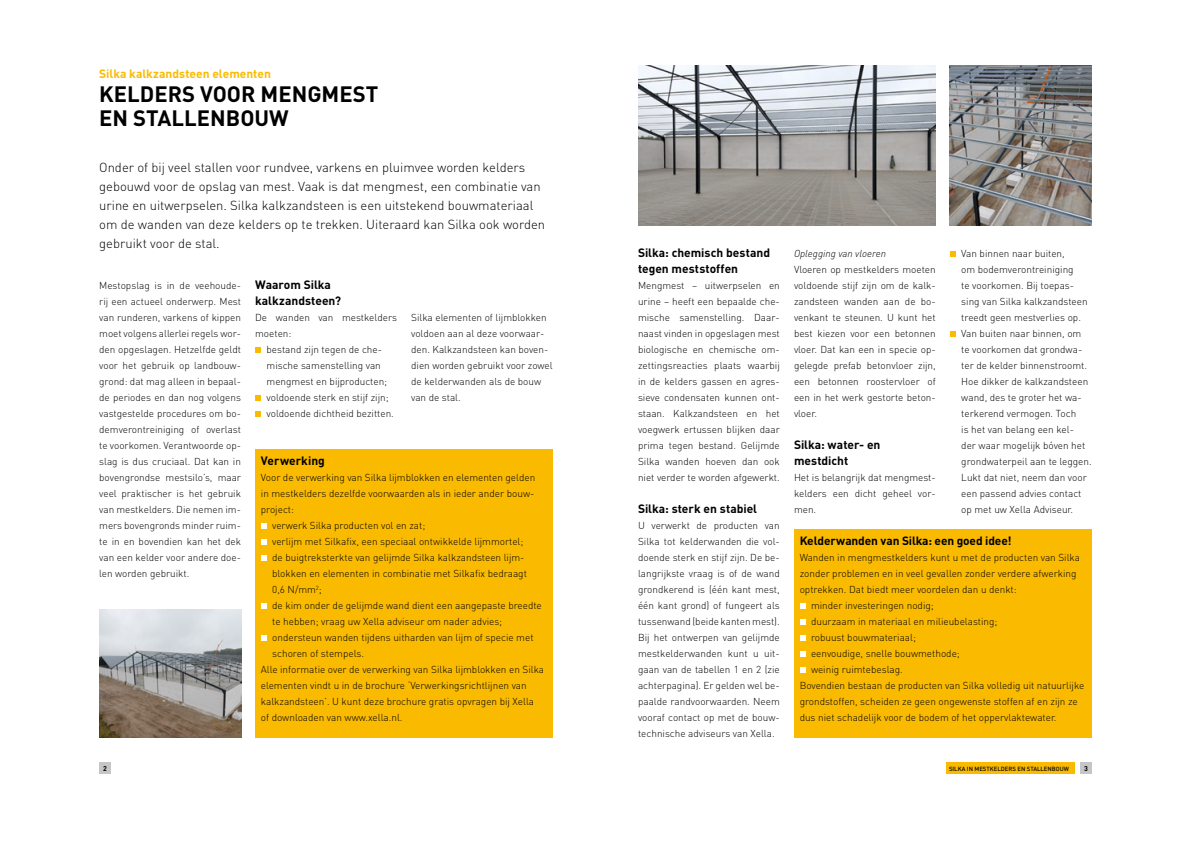
<style>
.page{position:relative;width:1191px;height:842px;background:#fff}
.page>*{position:absolute;margin:0;border:0;box-sizing:border-box;transform-origin:0 0}
.t1{font:700 22px/24px "DIN";color:#000}
.t2{font:300 13px/19px "DIN";color:#000}
.t3{font:700 12px/16px "DIN";color:#000}
.t4{font:700 12px "DIN";color:#faba00}
.t5{font:700 11.9px "DIN";color:#000}
.t6{font:300 10px/16px "DIN";color:#000;text-align:justify}
.t7{font:italic 300 10px "DIN";color:#000}
.t8{font:700 7px "DIN";color:#000}
.t9{font:500 6px "DIN";color:#000}
</style>
<div class="page">
<div style="left:1080px;top:763px;width:11px;height:11px;background:#c5c6c8"></div>
<div style="left:946px;top:763px;width:128px;height:11px;background:#faba00"></div>
<svg style="left:255px;top:347px;width:6px;height:6px"></svg>
<svg style="left:255px;top:395px;width:6px;height:6px"></svg>
<svg style="left:255px;top:411px;width:6px;height:6px"></svg>
<div style="left:255px;top:449px;width:298px;height:288px;background:#faba00"></div>
<svg style="left:261px;top:523px;width:5px;height:6px"></svg>
<svg style="left:261px;top:539px;width:5px;height:6px"></svg>
<svg style="left:261px;top:555px;width:5px;height:6px"></svg>
<svg style="left:261px;top:603px;width:5px;height:6px"></svg>
<svg style="left:261px;top:635px;width:5px;height:6px"></svg>
<svg style="left:950px;top:251px;width:5px;height:6px"></svg>
<svg style="left:950px;top:331px;width:5px;height:6px"></svg>
<img style="left:950px;top:65px;width:141px;height:160px">
<div style="left:794px;top:529px;width:297px;height:208px;background:#faba00"></div>
<svg style="left:800px;top:603px;width:5px;height:6px"></svg>
<svg style="left:800px;top:619px;width:5px;height:6px"></svg>
<svg style="left:800px;top:635px;width:5px;height:6px"></svg>
<svg style="left:800px;top:651px;width:5px;height:6px"></svg>
<svg style="left:800px;top:667px;width:5px;height:6px"></svg>
<img style="left:638px;top:65px;width:297px;height:160px">
<img style="left:99px;top:609px;width:142px;height:128px">
<div style="left:99px;top:763px;width:12px;height:11px;background:#c5c6c8"></div>
<p class="t4" style="left:99px;top:66px;width:173px">Silka kalkzandsteen elementen</p>
<h1 class="t1" style="left:99px;top:81px;width:281px">kelders voor mengmest en stallenbouw</h1>
<p class="t2" style="left:99px;top:157px;width:447px">Onder of bij veel stallen voor rundvee, varkens en pluimvee worden kelders gebouwd voor de opslag van mest. Vaak is dat mengmest, een combinatie van urine en uitwerpselen. Silka kalkzandsteen is een uitstekend bouwmateriaal om de wanden van deze kelders op te trekken. Uiteraard kan Silka ook worden gebruikt voor de stal.</p>
<p class="t3" style="left:255px;top:276px;width:87px">Waarom Silka kalkzandsteen?</p>
<p class="t6" style="left:255px;top:309px;width:143px">De wanden van mestkelders moeten:</p>
<p class="t6" style="left:266px;top:341px;width:129px;text-align:left">bestand zijn tegen de che&shy;mische samenstelling van mengmest en bijproducten; voldoende sterk en stijf zijn; voldoende dichtheid bezitten.</p>
<p class="t6" style="left:99px;top:277px;width:143px">Mestopslag is in de veehoude&shy;rij een actueel onderwerp. Mest van runderen, varkens of kippen moet volgens allerlei regels wor&shy;den opgeslagen. Hetzelfde geldt voor het gebruik op landbouw&shy;grond: dat mag alleen in bepaal&shy;de periodes en dan nog volgens vastgestelde procedures om bo&shy;demverontreiniging of overlast te voorkomen. Verantwoorde op&shy;slag is dus cruciaal. Dat kan in bovengrondse mestsilo’s, maar veel praktischer is het gebruik van mestkelders. Die nemen im&shy;mers bovengronds minder ruim&shy;te in en bovendien kan het dek van een kelder voor andere doe&shy;len worden gebruikt.</p>
<p class="t6" style="left:411px;top:309px;width:143px;text-align:left">Silka elementen of lijmblokken voldoen aan al deze voorwaar&shy;den. Kalkzandsteen kan boven&shy;dien worden gebruikt voor zowel de kelderwanden als de bouw van de stal.</p>
<p class="t3" style="left:261px;top:452px;width:66px">Verwerking</p>
<p class="t6" style="left:261px;top:469px;width:276px">Voor de verwerking van Silka lijmblokken en elementen gelden</p>
<p class="t6" style="left:261px;top:485px;width:275px">in mestkelders dezelfde voorwaarden als in ieder ander bouw-</p>
<p class="t6" style="left:261px;top:501px;width:35px">project:</p>
<p class="t6" style="left:272px;top:517px;width:155px">verwerk Silka producten vol en zat;</p>
<p class="t6" style="left:272px;top:533px;width:253px">verlijm met Silkafix, een speciaal ontwikkelde lijmmortel;</p>
<p class="t6" style="left:272px;top:549px;width:252px">de buigtreksterkte van gelijmde Silka kalkzandsteen lijm-</p>
<p class="t6" style="left:272px;top:565px;width:256px">blokken en elementen in combinatie met Silkafix bedraagt</p>
<p class="t6" style="left:272px;top:581px;width:51px">0,6 N/mm<sup>2</sup>;</p>
<p class="t6" style="left:272px;top:597px;width:271px">de kim onder de gelijmde wand dient een aangepaste breedte</p>
<p class="t6" style="left:272px;top:613px;width:231px">te hebben; vraag uw Xella adviseur om nader advies;</p>
<p class="t6" style="left:272px;top:629px;width:263px">ondersteun wanden tijdens uitharden van lijm of specie met</p>
<p class="t6" style="left:272px;top:645px;width:93px">schoren of stempels.</p>
<p class="t6" style="left:261px;top:661px;width:285px">Alle informatie over de verwerking van Silka lijmblokken en Silka</p>
<p class="t6" style="left:261px;top:677px;width:267px">elementen vindt u in de brochure ‘Verwerkingsrichtlijnen van</p>
<p class="t6" style="left:261px;top:693px;width:275px">kalkzandsteen’. U kunt deze brochure gratis opvragen bij Xella</p>
<p class="t6" style="left:261px;top:709px;width:143px">of downloaden van www.xella.nl.</p>
<p class="t3" style="left:638px;top:244px;width:134px">Silka: chemisch bestand tegen meststoffen</p>
<p class="t6" style="left:638px;top:277px;width:143px">Mengmest – uitwerpselen en urine – heeft een bepaalde che&shy;mische samenstelling. Daar&shy;naast vinden in opgeslagen mest biologische en chemische om&shy;zettingsreacties plaats waarbij in de kelders gassen en agres&shy;sieve condensaten kunnen ont&shy;staan. Kalkzandsteen en het voegwerk ertussen blijken daar prima tegen bestand. Gelijmde Silka wanden hoeven dan ook niet verder te worden afgewerkt.</p>
<p class="t3" style="left:638px;top:500px;width:121px">Silka: sterk en stabiel</p>
<p class="t6" style="left:638px;top:517px;width:143px">U verwerkt de producten van Silka tot kelderwanden die vol&shy;doende sterk en stijf zijn. De be&shy;langrijkste vraag is of de wand grondkerend is (één kant mest, één kant grond) of fungeert als tussenwand (beide kanten mest).<br>Bij het ontwerpen van gelijmde mestkelderwanden kunt u uit&shy;gaan van de tabellen 1 en 2 (zie achterpagina). Er gelden wel be&shy;paalde randvoorwaarden. Neem vooraf contact op met de bouw&shy;technische adviseurs van Xella.</p>
<p class="t7" style="left:794px;top:247px;width:93px">Oplegging van vloeren</p>
<p class="t6" style="left:794px;top:261px;width:143px">Vloeren op mestkelders moeten voldoende stijf zijn om de kalk&shy;zandsteen wanden aan de bo&shy;venkant te steunen. U kunt het best kiezen voor een betonnen vloer. Dat kan een in specie op&shy;gelegde prefab betonvloer zijn, een betonnen roostervloer of een in het werk gestorte beton&shy;vloer.</p>
<p class="t3" style="left:794px;top:436px;width:88px">Silka: water- en mestdicht</p>
<p class="t6" style="left:794px;top:469px;width:143px">Het is belangrijk dat mengmest&shy;kelders een dicht geheel vor&shy;men.</p>
<p class="t6" style="left:961px;top:245px;width:132px;text-align:left">Van binnen naar buiten,<br>om bodemverontreiniging<br>te voorkomen. Bij toepas&shy;sing van Silka kalkzandsteen treedt geen mestverlies op.<br>Van buiten naar binnen, om te voorkomen dat grondwa&shy;ter de kelder binnenstroomt.<br>Hoe dikker de kalkzandsteen wand, des te groter het wa&shy;terkerend vermogen. Toch<br>is het van belang een kel-<br>der waar mogelijk bóven het grondwaterpeil aan te leggen.<br>Lukt dat niet, neem dan voor een passend advies contact op met uw Xella Adviseur.</p>
<p class="t5" style="left:799px;top:533px;width:213px">Kelderwanden van Silka: een goed idee!</p>
<p class="t6" style="left:799px;top:549px;width:282px">Wanden in mengmestkelders kunt u met de producten van Silka</p>
<p class="t6" style="left:799px;top:565px;width:278px">zonder problemen en in veel gevallen zonder verdere afwerking</p>
<p class="t6" style="left:799px;top:581px;width:219px">optrekken. Dat biedt meer voordelen dan u denkt:</p>
<p class="t6" style="left:811px;top:597px;width:124px">minder investeringen nodig;</p>
<p class="t6" style="left:811px;top:613px;width:188px">duurzaam in materiaal en milieubelasting;</p>
<p class="t6" style="left:811px;top:629px;width:106px">robuust bouwmateriaal;</p>
<p class="t6" style="left:811px;top:645px;width:150px">eenvoudige, snelle bouwmethode;</p>
<p class="t6" style="left:811px;top:661px;width:93px">weinig ruimtebeslag.</p>
<p class="t6" style="left:799px;top:677px;width:286px">Bovendien bestaan de producten van Silka volledig uit natuurlijke</p>
<p class="t6" style="left:799px;top:693px;width:280px">grondstoffen, scheiden ze geen ongewenste stoffen af en zijn ze</p>
<p class="t6" style="left:799px;top:709px;width:258px">dus niet schadelijk voor de bodem of het oppervlaktewater.</p>
<p class="t8" style="left:103px;top:764px;width:5px">4</p>
<p class="t9" style="left:949px;top:765px;width:121px">SILKA IN MESTKELDERS EN STALLENBOUW</p>
<p class="t8" style="left:1084px;top:764px;width:5px">3</p>
<p class="t8" style="left:103px;top:764px;width:5px">2</p>
</div>
